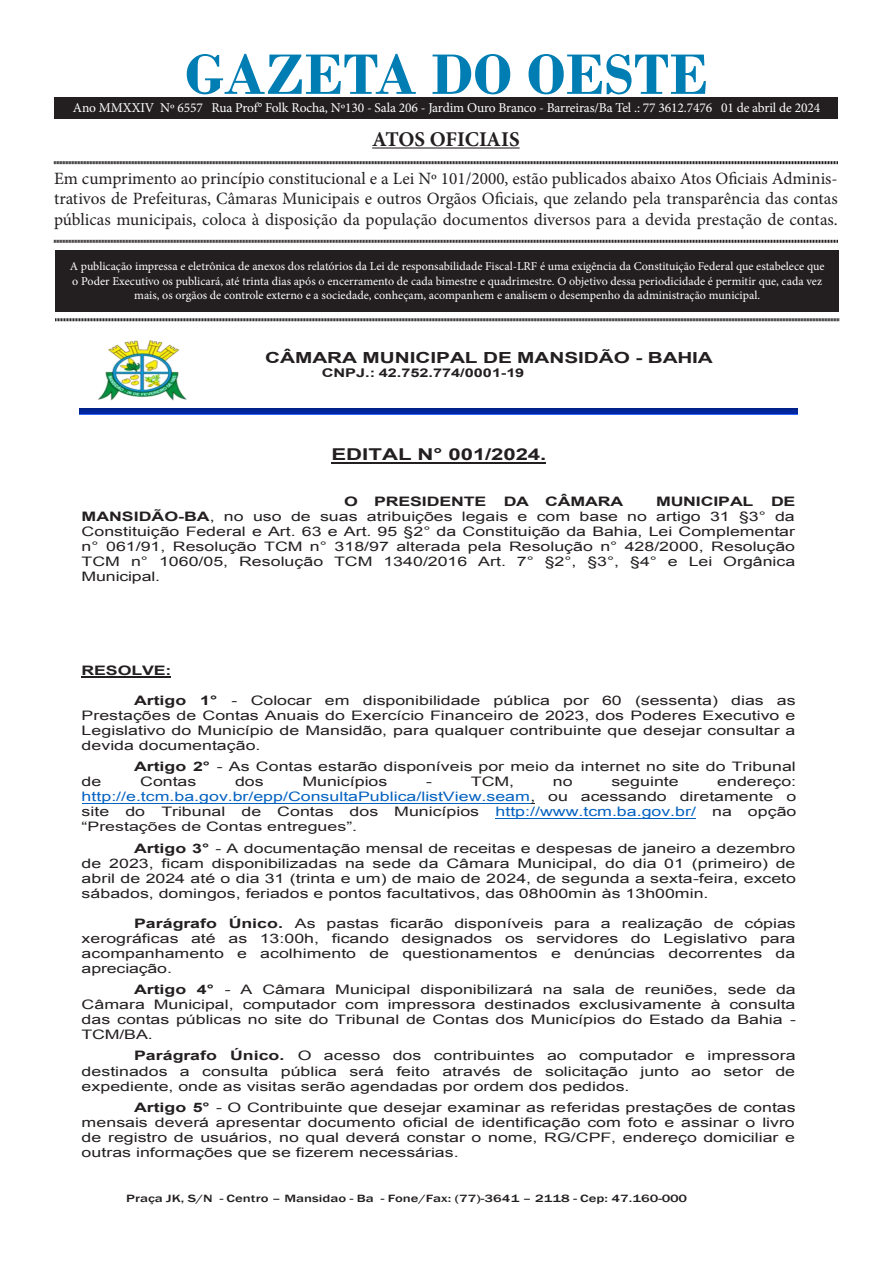
<style>
.page{position:relative;width:893px;height:1263px;background:#fff}
.page>*{position:absolute;margin:0;border:0;box-sizing:border-box;transform-origin:0 0}
.t1{font:700 60px "Bodoni";color:#007eb4}
.t2{font:700 21px "Minion Pro";letter-spacing:-.005em;color:#231f20}
.t3{font:17.25px/20.7px "Minion Pro";color:#231f20;text-align:justify}
.t4{font:700 16.35px "Arial";letter-spacing:-.005em;color:#231f20;scale:1.36 1}
.t5{font:700 15.3px "Arial";letter-spacing:-.005em;color:#231f20;scale:1.36 1}
.t6{font:13.5px "Minion Pro";letter-spacing:-.01em;color:#fff}
.t7{font:13.05px/15px "Arial";color:#231f20;text-align:justify;scale:1.36 1}
.t8{font:700 13.05px "Arial";letter-spacing:-.01em;color:#231f20;scale:1.36 1}
.t9{font:13.05px "Arial";color:#0462c1;scale:1.36 1}
.t10{font:12px/14.4px "Minion Pro";color:#fff;text-align:center}
.t11{font:700 12px "Arial";color:#231f20;scale:1.36 1}
.t12{font:500 10.8px "Franklin Gothic";color:#231f20;scale:1.36 1}
.s1{font-weight:700}
.s2{color:#0462c1}
.s3{color:#231f20}
</style>
<div class="page">
<div style="left:55px;top:250px;width:784px;height:61px;background:#231f20"></div>
<hr style="left:372px;top:147px;width:148px;height:2px;background:#231f20">
<svg style="left:54px;top:161px;width:784px;height:4px;background:#908e8e"></svg>
<svg style="left:54px;top:239px;width:784px;height:4px;background:#908e8e"></svg>
<svg style="left:55px;top:318px;width:784px;height:4px;background:#908e8e"></svg>
<div style="left:54px;top:98px;width:784px;height:20px;background:#231f20"></div>
<img style="left:98px;top:340px;width:89px;height:60px">
<hr style="left:79px;top:413px;width:718px;height:2px;background:#36f">
<hr style="left:79px;top:410px;width:718px;height:3px;background:#00279e">
<hr style="left:79px;top:408px;width:718px;height:2px;background:#002187">
<hr style="left:331px;top:462px;width:215px;height:1px;background:#231f20">
<hr style="left:82px;top:676px;width:89px;height:1px;background:#231f20">
<hr style="left:82px;top:803px;width:448px;height:1px;background:#0462c1">
<hr style="left:496px;top:818px;width:200px;height:1px;background:#0462c1">
<p class="t1" style="left:185px;top:39px;width:525px">GAZETA DO OESTE</p>
<p class="t2" style="left:372px;top:124px;width:149px">ATOS OFICIAIS</p>
<p class="t3" style="left:54px;top:168px;width:785px">Em cumprimento ao princípio constitucional e a Lei Nº 101/2000, estão publicados abaixo Atos Oficiais Adminis&shy;trativos de Prefeituras, Câmaras Municipais e outros Orgãos Oficiais, que zelando pela transparência das contas públicas municipais, coloca à disposição da população documentos diversos para a devida prestação de contas.</p>
<p class="t10" style="left:70px;top:259px;width:756px">A publicação impressa e eletrônica de anexos dos relatórios da Lei de responsabilidade Fiscal-LRF é uma exigência da Constituição Federal que estabelece que o Poder Executivo os publicará, até trinta dias após o encerramento de cada bimestre e quadrimestre. O objetivo dessa periodicidade é permitir que, cada vez mais, os orgãos de controle externo e a sociedade, conheçam, acompanhem e analisem o desempenho da administração municipal.</p>
<p class="t6" style="left:73px;top:98px;width:749px">Ano MMXXIV Nº 6557 Rua Prof° Folk Rocha, Nº130 - Sala 206 - Jardim Ouro Branco - Barreiras/Ba Tel .: 77 3612.7476 01 de abril de 2024</p>
<p class="t5" style="left:265px;top:347px;width:331px">CÂMARA MUNICIPAL DE MANSIDÃO - BAHIA</p>
<p class="t11" style="left:322px;top:365px;width:150px">CNPJ.: 42.752.774/0001-19</p>
<p class="t4" style="left:331px;top:443px;width:159px">EDITAL N° 001/2024.</p>
<p class="t8" style="left:344px;top:492px;width:106px">O PRESIDENTE</p>
<p class="t8" style="left:504px;top:492px;width:89px">DA CÂMARA</p>
<p class="t8" style="left:656px;top:492px;width:73px">MUNICIPAL</p>
<p class="t7" style="left:82px;top:494px;width:526px;text-indent:689px"><span class="s1">DE MANSIDÃO-BA</span>, no uso de suas atribuições legais e com base no artigo 31 §3° da Constituição Federal e Art. 63 e Art. 95 §2° da Constituição da Bahia, Lei Complementar n° 061/91, Resolução TCM n° 318/97 alterada pela Resolução n° 428/2000, Resolução TCM n° 1060/05, Resolução TCM 1340/2016 Art. 7° §2°, §3°, §4° e Lei Orgânica Municipal.</p>
<p class="t8" style="left:82px;top:661px;width:68px">RESOLVE:</p>
<p class="t7" style="left:82px;top:693px;width:527px;text-indent:52px"><span class="s1">Artigo 1°</span> - Colocar em disponibilidade pública por 60 (sessenta) dias as Prestações de Contas Anuais do Exercício Financeiro de 2023, dos Poderes Executivo e Legislativo do Município de Mansidão, para qualquer contribuinte que desejar consultar a devida documentação.</p>
<p class="t7" style="left:134px;top:759px;width:488px"><span class="s1">Artigo 2°</span> - As Contas estarão disponíveis por meio da internet no site do Tribunal</p>
<p class="t7" style="left:82px;top:774px;width:16px">de</p>
<p class="t7" style="left:140px;top:774px;width:43px">Contas</p>
<p class="t7" style="left:235px;top:774px;width:23px">dos</p>
<p class="t7" style="left:302px;top:774px;width:64px">Municípios</p>
<p class="t7" style="left:426px;top:774px;width:6px">-</p>
<p class="t7" style="left:471px;top:774px;width:33px">TCM,</p>
<p class="t7" style="left:553px;top:774px;width:16px">no</p>
<p class="t7" style="left:611px;top:774px;width:51px">seguinte</p>
<p class="t7" style="left:82px;top:774px;width:527px;text-indent:636px">endereço: <span class="s2">http://e.tcm.ba.gov.br/epp/ConsultaPublica/listView.seam</span>, ou acessando diretamente o site do Tribunal de Contas dos Municípios</p>
<p class="t9" style="left:496px;top:803px;width:223px">http://www.tcm.ba.gov.br/ <span class="s3">na opção</span></p>
<p class="t7" style="left:134px;top:816px;width:488px;line-height:21.3px;text-indent:-52px">“Prestações de Contas entregues”.<br><span class="s1">Artigo 3°</span> - A documentação mensal de receitas e despesas de janeiro a dezembro</p>
<p class="t7" style="left:82px;top:856px;width:527px">de 2023, ficam disponibilizadas na sede da Câmara Municipal, do dia 01 (primeiro) de abril de 2024 até o dia 31 (trinta e um) de maio de 2024, de segunda a sexta-feira, exceto sábados, domingos, feriados e pontos facultativos, das 08h00min às 13h00min.</p>
<p class="t7" style="left:82px;top:916px;width:527px;text-indent:52px"><span class="s1">Parágrafo Único.</span> As pastas ficarão disponíveis para a realização de cópias xerográficas até as 13:00h, ficando designados os servidores do Legislativo para acompanhamento e acolhimento de questionamentos e denúncias decorrentes da apreciação.</p>
<p class="t7" style="left:82px;top:982px;width:527px;text-indent:52px"><span class="s1">Artigo 4°</span> - A Câmara Municipal disponibilizará na sala de reuniões, sede da Câmara Municipal, computador com impressora destinados exclusivamente à consulta das contas públicas no site do Tribunal de Contas dos Municípios do Estado da Bahia - TCM/BA.</p>
<p class="t7" style="left:82px;top:1048px;width:526px;text-indent:52px"><span class="s1">Parágrafo Único.</span> O acesso dos contribuintes ao computador e impressora destinados a consulta pública será feito através de solicitação junto ao setor de expediente, onde as visitas serão agendadas por ordem dos pedidos.</p>
<p class="t7" style="left:82px;top:1100px;width:527px;text-indent:52px"><span class="s1">Artigo 5°</span> - O Contribuinte que desejar examinar as referidas prestações de contas mensais deverá apresentar documento oficial de identificação com foto e assinar o livro de registro de usuários, no qual deverá constar o nome, RG/CPF, endereço domiciliar e outras informações que se fizerem necessárias.</p>
<p class="t12" style="left:126px;top:1191px;width:414px">Praça JK, S/N - Centro – Mansidao - Ba - Fone/Fax: (77)-3641 – 2118 - Cep: 47.160-000</p>
</div>
